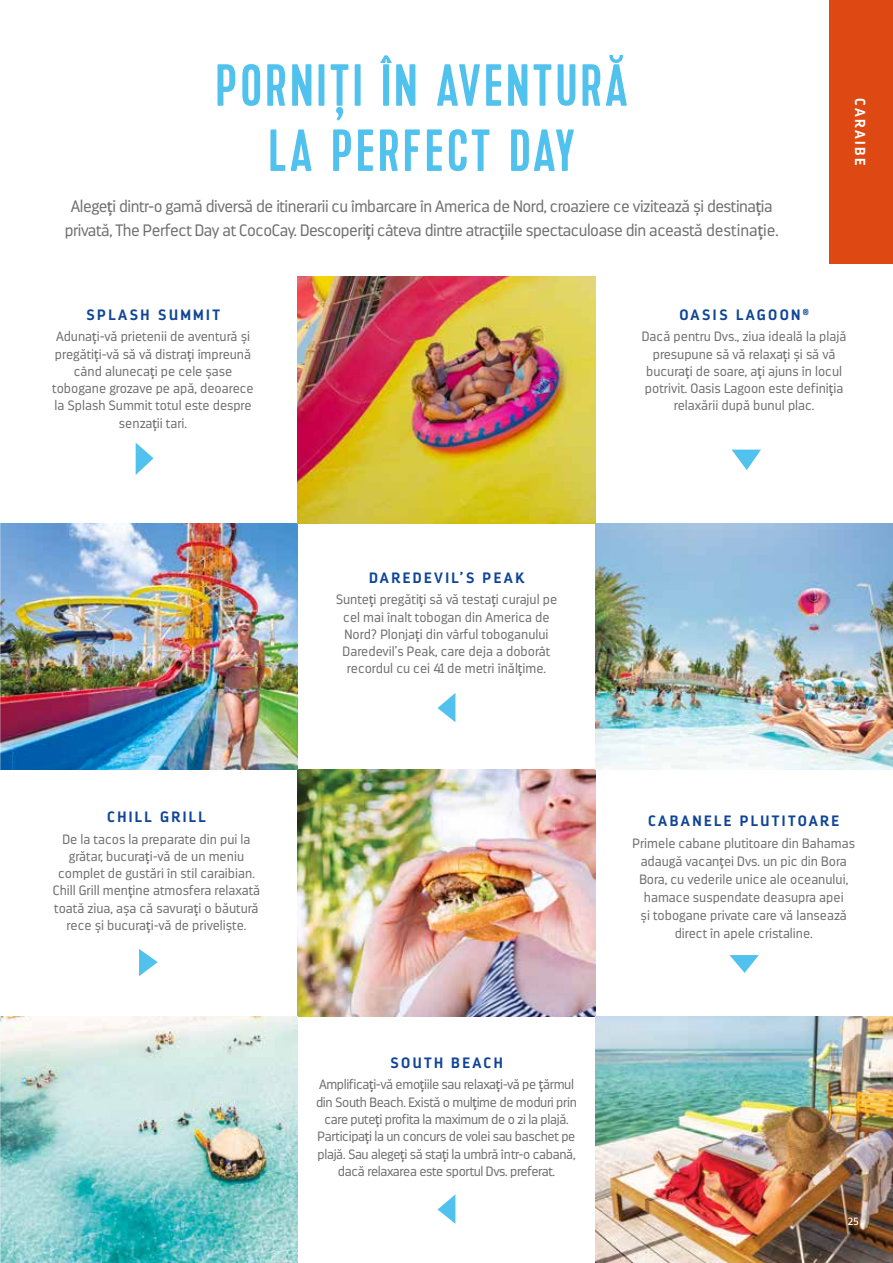
<style>
.page{position:relative;width:893px;height:1263px;background:#fff}
.page>*{position:absolute;margin:0;border:0;box-sizing:border-box;transform-origin:0 0}
.t1{font:59.25px/65.2px "Kapra";letter-spacing:.06em;color:#51c1ee;text-align:center}
.t2{font:300 16.5px/24px "Darwin";letter-spacing:-.025em;color:#706f6f;text-align:center}
.t3{font:700 15px "Darwin";letter-spacing:.16em;color:#0f4496}
.t4{font:700 14.55px "Darwin";letter-spacing:.16em;color:#fff}
.t5{font:300 13.5px/17.2px "Darwin";color:#706f6f;text-align:center}
.t6{font:300 13.5px/17.4px "Darwin";letter-spacing:-.025em;color:#706f6f;text-align:center}
.t7{font:10.5px "Darwin";color:#fff}
.s1{font-weight:400}
</style>
<div class="page">
<img style="left:298px;top:770px;width:297px;height:246px">
<img style="left:1px;top:523px;width:297px;height:247px">
<img style="left:595px;top:523px;width:298px;height:247px">
<img style="left:1px;top:1016px;width:297px;height:247px">
<img style="left:595px;top:1016px;width:298px;height:247px">
<svg style="left:136px;top:443px;width:17px;height:32px"></svg>
<svg style="left:732px;top:450px;width:29px;height:20px"></svg>
<svg style="left:438px;top:693px;width:17px;height:29px"></svg>
<svg style="left:139px;top:949px;width:19px;height:27px"></svg>
<svg style="left:729px;top:955px;width:30px;height:18px"></svg>
<svg style="left:438px;top:1195px;width:17px;height:29px"></svg>
<img style="left:298px;top:276px;width:297px;height:247px">
<img style="left:0;top:0;width:1px;height:1263px">
<div style="left:829px;top:0;width:64px;height:264px;background:#dd4813"></div>
<h1 class="t1" style="left:216px;top:54px;width:413px">PORNIȚI ÎN AVENTURĂ<br>LA PERFECT DAY</h1>
<p class="t2" style="left:65px;top:194px;width:715px">Alege<span class="s1">ț</span>i dintr-o gamă diversă de itinerarii cu îmbarcare în America de Nord, croaziere ce vizitează și destina<span class="s1">ț</span>ia privată, The Perfect Day at CocoCay. Descoperi<span class="s1">ț</span>i câteva dintre atrac<span class="s1">ț</span>iile spectaculoase din această destina<span class="s1">ț</span>ie.</p>
<p class="t4" style="left:869px;top:98px;width:68px;rotate:90deg">CARAIBE</p>
<p class="t3" style="left:86px;top:305px;width:135px">SPLASH SUMMIT</p>
<p class="t5" style="left:52px;top:328px;width:203px">Aduna<span class="s1">ț</span>i-vă prietenii de aventură și pregăti<span class="s1">ț</span>i-vă să vă distra<span class="s1">ț</span>i împreună când aluneca<span class="s1">ț</span>i pe cele șase tobogane grozave pe apă, deoarece la Splash Summit totul este despre senza<span class="s1">ț</span>ii tari.</p>
<p class="t3" style="left:679px;top:305px;width:131px">OASIS LAGOON <sup>®</sup></p>
<p class="t5" style="left:642px;top:328px;width:206px">Dacă pentru Dvs., ziua ideală la plajă presupune să vă relaxa<span class="s1">ț</span>i și să vă bucura<span class="s1">ț</span>i de soare, a<span class="s1">ț</span>i ajuns în locul potrivit. Oasis Lagoon este defini<span class="s1">ț</span>ia relaxării după bunul plac.</p>
<p class="t3" style="left:369px;top:568px;width:156px">DAREDEVIL’S PEAK</p>
<p class="t5" style="left:336px;top:591px;width:223px">Sunte<span class="s1">ț</span>i pregăti<span class="s1">ț</span>i să vă testa<span class="s1">ț</span>i curajul pe cel mai înalt tobogan din America de Nord? Plonja<span class="s1">ț</span>i din vârful toboganului Daredevil’s Peak, care deja a doborât recordul cu cei 41 de metri înăl<span class="s1">ț</span>ime.</p>
<p class="t3" style="left:107px;top:808px;width:100px">CHILL GRILL</p>
<p class="t5" style="left:53px;top:830px;width:209px">De la tacos la preparate din pui la grătar, bucura<span class="s1">ț</span>i-vă de un meniu complet de gustări în stil caraibian.<br>Chill Grill men<span class="s1">ț</span>ine atmosfera relaxată toată ziua, așa că savura<span class="s1">ț</span>i o băutură rece și bucura<span class="s1">ț</span>i-vă de priveliște.</p>
<p class="t3" style="left:390px;top:1053px;width:114px">SOUTH BEACH</p>
<p class="t6" style="left:316px;top:1076px;width:262px">Amplifica<span class="s1">ț</span>i-vă emo<span class="s1">ț</span>iile sau relaxa<span class="s1">ț</span>i-vă pe <span class="s1">ț</span>ărmul din South Beach. Există o mul<span class="s1">ț</span>ime de moduri prin care pute<span class="s1">ț</span>i profita la maximum de o zi la plajă.<br>Participa<span class="s1">ț</span>i la un concurs de volei sau baschet pe plajă. Sau alege<span class="s1">ț</span>i să sta<span class="s1">ț</span>i la umbră într-o cabană, dacă relaxarea este sportul Dvs. preferat.</p>
<p class="t3" style="left:648px;top:811px;width:192px">CABANELE PLUTITOARE</p>
<p class="t5" style="left:632px;top:834px;width:224px;line-height:18px">Primele cabane plutitoare din Bahamas adaugă vacan<span class="s1">ț</span>ei Dvs. un pic din Bora Bora, cu vederile unice ale oceanului, hamace suspendate deasupra apei<br>și tobogane private care vă lansează direct în apele cristaline.</p>
<p class="t7" style="left:847px;top:1215px;width:13px">25</p>
</div>
